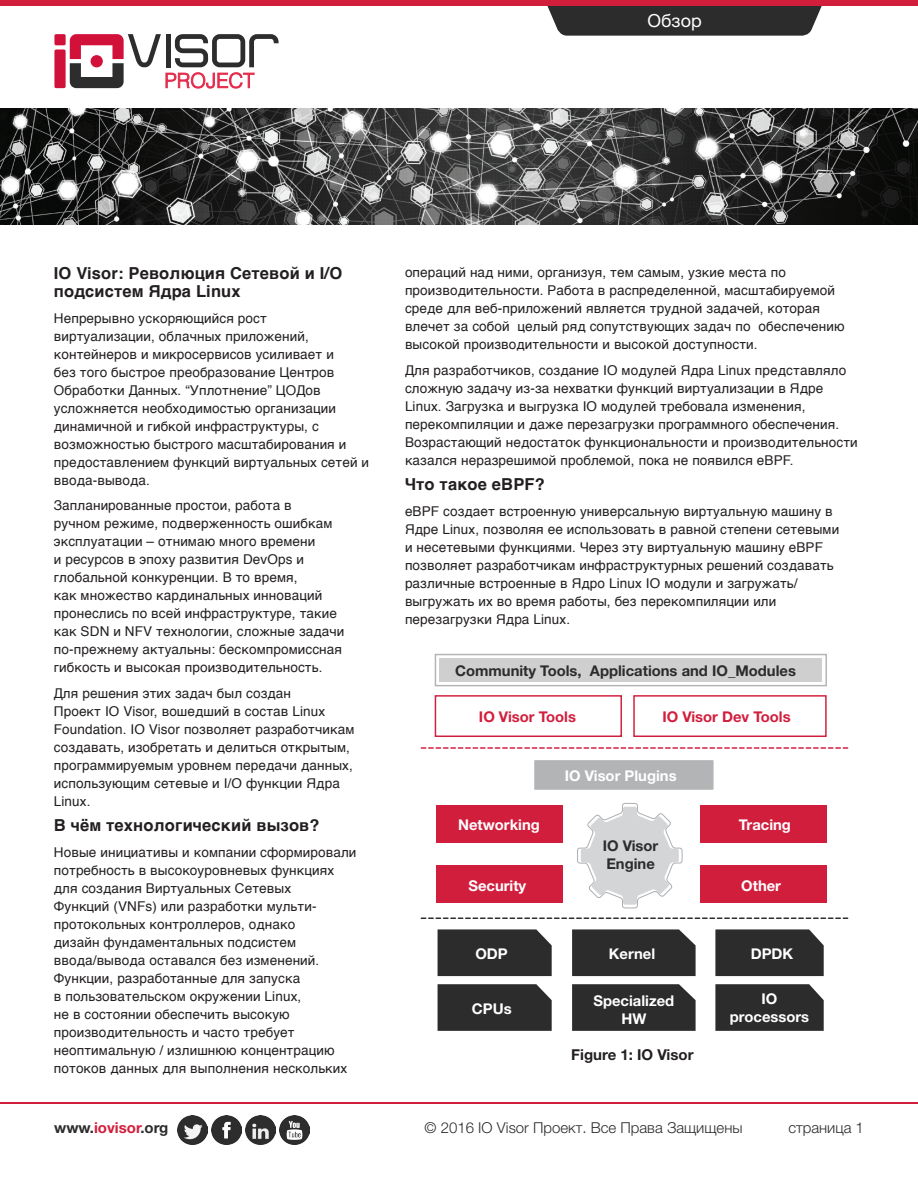
<style>
.page{position:relative;width:918px;height:1188px;background:#fff}
.page>*{position:absolute;margin:0;border:0;box-sizing:border-box;transform-origin:0 0}
.t1{font:18px "Helvetica Neue";color:#fff}
.Body{font:700 16.5px/18px "Helvetica";letter-spacing:.01em;color:#231f20}
.t2{font:300 15px "Helvetica Neue";color:#2b2c2b}
.t3{font:700 15px "Helvetica Neue";color:#2b2c2b}
.t4{font:700 15px "Helvetica Neue";color:#231f20}
.t5{font:700 14.85px/17.7px "Helvetica Neue";color:#fff;text-align:center}
.t6{font:700 14.85px "Helvetica Neue";color:#2b2c2b}
.t7{font:700 14.85px "Helvetica Neue";color:#d21e3d}
.Body-2{font:13.5px/18px "Helvetica";letter-spacing:.01em;color:#231f20}
.s1{color:#d21e3d}
</style>
<div class="page">
<hr style="left:0;top:1102px;width:918px;height:2px;background:#d21e3d">
<svg style="left:547px;top:6px;width:275px;height:30px;background:#383938"></svg>
<div style="left:0;top:0;width:918px;height:6px;background:#d21e3d"></div>
<img style="left:212px;top:1115px;width:29px;height:30px">
<img style="left:246px;top:1115px;width:29px;height:30px">
<img style="left:178px;top:1115px;width:29px;height:30px">
<img style="left:280px;top:1115px;width:29px;height:30px">
<div style="left:54px;top:34px;width:12px;height:11px;background:#d1113a;border-radius:2px"></div>
<div style="left:54px;top:49px;width:12px;height:39px;background:#d1113a;border-radius:2px"></div>
<svg style="left:70px;top:34px;width:209px;height:54px"></svg>
<div style="left:91px;top:55px;width:12px;height:12px;background:#d1113a;border-radius:50%"></div>
<img style="left:0;top:108px;width:918px;height:117px">
<div style="left:572px;top:929px;width:124px;height:47px;background:#2b2c2b"></div>
<div style="left:715px;top:929px;width:109px;height:47px;background:#2b2c2b"></div>
<svg style="left:715px;top:984px;width:109px;height:47px;background:#323332"></svg>
<svg style="left:572px;top:984px;width:124px;height:47px;background:#323332"></svg>
<svg style="left:438px;top:984px;width:114px;height:47px;background:#323332"></svg>
<div style="left:438px;top:929px;width:114px;height:47px;background:#2b2c2b"></div>
<svg style="left:577px;top:803px;width:106px;height:106px"></svg>
<div style="left:437px;top:805px;width:126px;height:38px;background:#d21e3d"></div>
<div style="left:701px;top:805px;width:126px;height:38px;background:#d21e3d"></div>
<div style="left:701px;top:866px;width:126px;height:37px;background:#d21e3d"></div>
<div style="left:437px;top:866px;width:126px;height:37px;background:#d21e3d"></div>
<div style="left:440px;top:658px;width:382px;height:24px;background:#cfcfd0"></div>
<div style="left:435px;top:654px;width:392px;height:32px;border:1px solid #b3b4b6"></div>
<div style="left:435px;top:695px;width:187px;height:42px;border:1px solid #d21e3d"></div>
<div style="left:633px;top:695px;width:194px;height:42px;border:1px solid #d21e3d"></div>
<div style="left:533px;top:759px;width:182px;height:32px;background:#b3b4b6;border:1px solid #fff"></div>
<svg style="left:421px;top:918px;width:427px;height:1px"></svg>
<svg style="left:421px;top:747px;width:427px;height:2px"></svg>
<h1 class="t1" style="left:648px;top:7px;width:56px">Обзор</h1>
<p class="Body" style="left:54px;top:265px;width:290px">IO Visor: Революция Сетевой и I/O подсистем Ядра Linux</p>
<p class="Body-2" style="left:54px;top:310px;width:317px">Непрерывно ускоряющийся рост виртуализации, облачных приложений, контейнеров и микросервисов усиливает и<br>без того быстрое преобразование Центров Обработки Данных. “Уплотнение” ЦОДов усложняется необходимостью организации динамичной и гибкой инфраструктуры, с возможностью быстрого масштабирования и предоставлением функций виртуальных сетей и ввода-вывода.</p>
<p class="Body-2" style="left:54px;top:497px;width:292px">Запланированные простои, работа в<br>ручном режиме, подверженность ошибкам эксплуатации – отнимаю много времени<br>и ресурсов в эпоху развития DevOps и глобальной конкуренции. В то время,<br>как множество кардинальных инноваций пронеслись по всей инфраструктуре, такие как SDN и NFV технологии, сложные задачи по-прежнему актуальны: бескомпромиссная гибкость и высокая производительность.</p>
<p class="Body-2" style="left:54px;top:685px;width:302px">Для решения этих задач был создан<br>Проект IO Visor, вошедший в состав Linux Foundation. IO Visor позволяет разработчикам создавать, изобретать и делиться открытым, программируемым уровнем передачи данных, использующим сетевые и I/O функции Ядра Linux.</p>
<p class="Body" style="left:54px;top:817px;width:267px">В чём технологический вызов?</p>
<p class="Body-2" style="left:54px;top:844px;width:304px">Новые инициативы и компании сформировали потребность в высокоуровневых функциях для создания Виртуальных Сетевых<br>Функций (VNFs) или разработки мульти&shy;протокольных контроллеров, однако<br>дизайн фундаментальных подсистем ввода/вывода оставался без изменений.<br>Функции, разработанные для запуска<br>в пользовательском окружении Linux,<br>не в состоянии обеспечить высокую производительность и часто требует неоптимальную / излишнюю концентрацию потоков данных для выполнения нескольких</p>
<p class="Body-2" style="left:405px;top:264px;width:441px">операций над ними, организуя, тем самым, узкие места по производительности. Работа в распределенной, масштабируемой среде для веб-приложений является трудной задачей, которая влечет за собой целый ряд сопутствующих задач по обеспечению высокой производительности и высокой доступности.</p>
<p class="Body-2" style="left:405px;top:361px;width:454px">Для разработчиков, создание IO модулей Ядра Linux представляло сложную задачу из-за нехватки функций виртуализации в Ядре Linux. Загрузка и выгрузка IO модулей требовала изменения, перекомпиляции и даже перезагрузки программного обеспечения.<br>Возрастающий недостаток функциональности и производительности казался неразрешимой проблемой, пока не появился eBPF.</p>
<p class="Body" style="left:405px;top:476px;width:141px">Что такое eBPF?</p>
<p class="Body-2" style="left:405px;top:502px;width:436px">eBPF создает встроенную универсальную виртуальную машину в Ядре Linux, позволяя ее использовать в равной степени сетевыми и несетевыми функциями. Через эту виртуальную машину eBPF позволяет разработчикам инфраструктурных решений создавать различные встроенные в Ядро Linux IO модули и загружать/ выгружать их во время работы, без перекомпиляции или перезагрузки Ядра Linux.</p>
<p class="t6" style="left:455px;top:659px;width:342px">Community Tools, Applications and IO_Modules</p>
<p class="t7" style="left:479px;top:705px;width:99px">IO Visor Tools</p>
<p class="t7" style="left:662px;top:705px;width:130px">IO Visor Dev Tools</p>
<p class="t5" style="left:565px;top:767px;width:113px">IO Visor Plugins</p>
<p class="t5" style="left:458px;top:817px;width:83px">Networking</p>
<p class="t5" style="left:739px;top:817px;width:54px">Tracing</p>
<p class="t6" style="left:603px;top:834px;width:57px">IO Visor</p>
<p class="t6" style="left:606px;top:852px;width:50px">Engine</p>
<p class="t5" style="left:468px;top:877px;width:59px">Security</p>
<p class="t5" style="left:741px;top:877px;width:41px">Other</p>
<p class="t5" style="left:475px;top:945px;width:34px">ODP</p>
<p class="t5" style="left:472px;top:1000px;width:41px">CPUs</p>
<p class="t5" style="left:609px;top:945px;width:48px">Kernel</p>
<p class="t5" style="left:751px;top:945px;width:44px">DPDK</p>
<p class="t5" style="left:762px;top:991px;width:17px">IO</p>
<p class="t5" style="left:730px;top:1008px;width:81px">processors</p>
<p class="t5" style="left:593px;top:992px;width:82px">Specialized<br>HW</p>
<p class="t4" style="left:571px;top:1043px;width:124px">Figure 1: IO Visor</p>
<p class="t3" style="left:54px;top:1116px;width:116px">www.<span class="s1">iovisor</span>.org</p>
<p class="t2" style="left:425px;top:1115px;width:319px">© 2016 IO Visor Проект. Все Права Защищены</p>
<p class="t2" style="left:788px;top:1115px;width:77px">страница 1</p>
</div>
